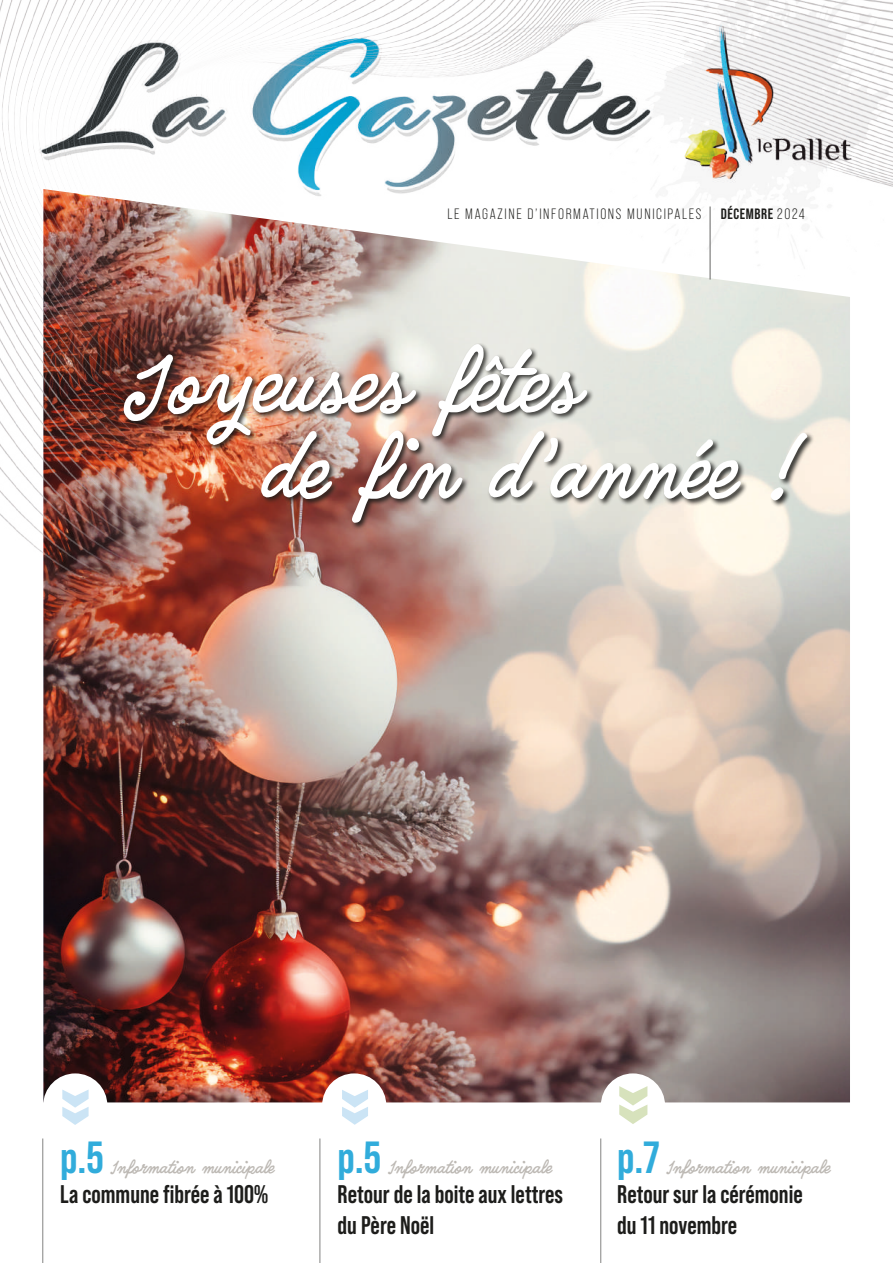
<style>
.page{position:relative;width:893px;height:1263px;background:#fff}
.page>*{position:absolute;margin:0;border:0;box-sizing:border-box;transform-origin:0 0}
.t1{font:72px/86.4px "Quimby Gubernatorial";color:#fff}
.t2{font:700 45px "Bebas Neue Pro";color:#31acdb}
.t3{font:700 25.5px/30.6px "Bebas Neue Pro";color:#1d1d1b}
.t4{font:15px "Quimby Gubernatorial";letter-spacing:.01em;color:#bdb9b4}
.t5{font:15px "Bebas Neue Pro";letter-spacing:.11em;color:#1d1d1b}
.t6{font:700 15px "Bebas Neue Pro";letter-spacing:.04em;color:#1d1d1b}
.s1{font-weight:400}
</style>
<div class="page">
<img style="left:44px;top:593px;width:806px;height:509px">
<svg style="left:43px;top:593px;width:1px;height:507px"></svg>
<div style="left:43px;top:1073px;width:64px;height:65px;background:#fff;border-radius:50%"></div>
<div style="left:322px;top:1073px;width:64px;height:65px;background:#fff;border-radius:50%"></div>
<div style="left:601px;top:1073px;width:64px;height:65px;background:#fff;border-radius:50%"></div>
<svg style="left:62px;top:1090px;width:27px;height:35px"></svg>
<hr style="left:320px;top:1138px;width:1px;height:125px;background:#838382">
<hr style="left:600px;top:1138px;width:1px;height:125px;background:#838382">
<svg style="left:342px;top:1090px;width:26px;height:35px"></svg>
<svg style="left:619px;top:1086px;width:28px;height:38px"></svg>
<hr style="left:42px;top:1138px;width:1px;height:125px;background:#838382">
<img style="left:0;top:0;width:893px;height:593px">
<hr style="left:710px;top:206px;width:1px;height:74px;background:#646463">
<div style="left:122px;top:343px;width:693px;height:187px;background:#1d1d1b;opacity:.89"></div>
<p class="t5" style="left:447px;top:205px;width:255px">LE MAGAZINE D’INFORMATIONS MUNICIPALES</p>
<p class="t6" style="left:721px;top:205px;width:85px">DÉCEMBRE <span class="s1">2024</span></p>
<h1 class="t1" style="left:260px;top:342px;width:544px;text-indent:-137px">Joyeuses fêtes<br>de fin d’année !</h1>
<h2 class="t2" style="left:60px;top:1131px;width:45px">p.5</h2>
<p class="t4" style="left:111px;top:1159px;width:164px">Information municipale</p>
<p class="t3" style="left:60px;top:1179px;width:210px">La commune fibrée à 100%</p>
<h2 class="t2" style="left:338px;top:1131px;width:45px">p.5</h2>
<p class="t4" style="left:388px;top:1159px;width:164px">Information municipale</p>
<p class="t3" style="left:338px;top:1179px;width:227px">Retour de la boite aux lettres du Père Noël</p>
<h2 class="t2" style="left:617px;top:1131px;width:44px">p.7</h2>
<p class="t4" style="left:667px;top:1159px;width:164px">Information municipale</p>
<p class="t3" style="left:617px;top:1179px;width:187px">Retour sur la cérémonie du 11 novembre</p>
</div>
